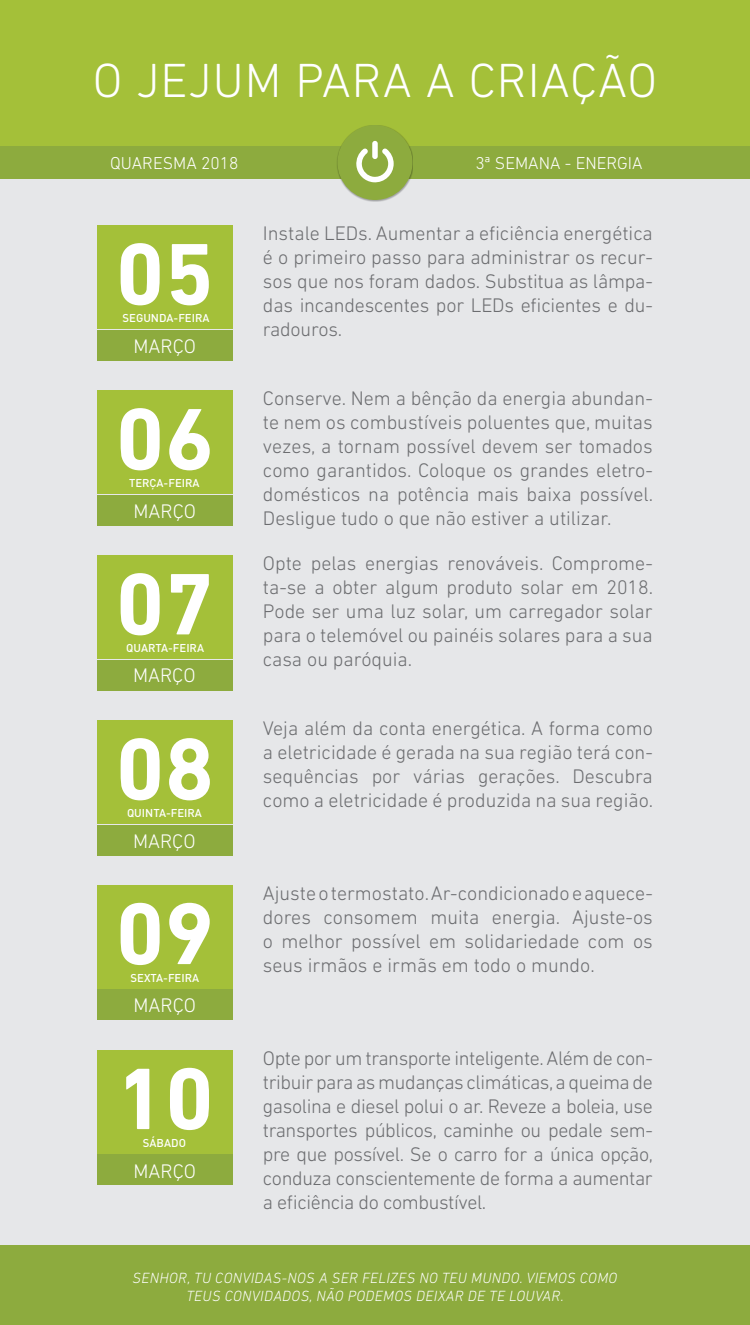
<style>
.page{position:relative;width:750px;height:1325px;background:#fff}
.page>*{position:absolute;margin:0;border:0;box-sizing:border-box;transform-origin:0 0}
.t1{font:700 88.75px "DIN Next LT Pro";color:#fff}
.t2{font:300 48.75px "DIN Next LT Pro";letter-spacing:.02em;color:#fff}
.t3{font:300 20px/24px "DIN Next LT Pro";color:#6c6d70;text-align:justify}
.t4{font:300 20px "DIN Next LT Pro";color:#fff}
.t5{font:300 17.5px "DIN Next LT Pro";color:#fff}
.t6{font:italic 300 15px/18px "DIN Next LT Pro";letter-spacing:.02em;color:#fff;text-align:center}
.t7{font:500 11.25px "DIN";color:#fff}
</style>
<div class="page">
<div style="left:0;top:114px;width:750px;height:1197px;background:#e6e7e9"></div>
<div style="left:0;top:0;width:750px;height:162px;background:#a4c039"></div>
<div style="left:0;top:146px;width:750px;height:33px;background:#8dab3e"></div>
<div style="left:0;top:1245px;width:750px;height:80px;background:#8dab3e"></div>
<div style="left:97px;top:225px;width:135px;height:104px;background:#a4c039"></div>
<div style="left:97px;top:390px;width:135px;height:104px;background:#a4c039"></div>
<div style="left:97px;top:555px;width:135px;height:104px;background:#a4c039"></div>
<div style="left:97px;top:720px;width:135px;height:104px;background:#a4c039"></div>
<div style="left:97px;top:885px;width:135px;height:103px;background:#a4c039"></div>
<div style="left:97px;top:1050px;width:135px;height:103px;background:#a4c039"></div>
<div style="left:97px;top:330px;width:135px;height:30px;background:#8dab3e"></div>
<div style="left:97px;top:495px;width:135px;height:30px;background:#8dab3e"></div>
<div style="left:97px;top:660px;width:135px;height:30px;background:#8dab3e"></div>
<div style="left:97px;top:825px;width:135px;height:30px;background:#8dab3e"></div>
<div style="left:97px;top:990px;width:135px;height:30px;background:#8dab3e"></div>
<div style="left:97px;top:1155px;width:135px;height:30px;background:#8dab3e"></div>
<div style="left:336px;top:125px;width:77px;height:77px;background:#000;opacity:.3"></div>
<div style="left:338px;top:125px;width:74px;height:75px;background:#8dab3e;border-radius:50%"></div>
<svg style="left:356px;top:141px;width:38px;height:42px"></svg>
<p class="t2" style="left:93px;top:52px;width:566px">O JEJUM PARA A CRIAÇÃO</p>
<p class="t5" style="left:110px;top:153px;width:130px">QUARESMA 2018</p>
<p class="t5" style="left:475px;top:153px;width:169px">3ª SEMANA - ENERGIA</p>
<p class="t1" style="left:115px;top:222px;width:100px">05</p>
<p class="t7" style="left:123px;top:311px;width:88px">SEGUNDA-FEIRA</p>
<p class="t4" style="left:134px;top:335px;width:64px">MARÇO</p>
<p class="t1" style="left:115px;top:387px;width:100px">06</p>
<p class="t7" style="left:129px;top:476px;width:72px">TERÇA-FEIRA</p>
<p class="t4" style="left:134px;top:500px;width:64px">MARÇO</p>
<p class="t1" style="left:115px;top:552px;width:100px">07</p>
<p class="t7" style="left:126px;top:641px;width:79px">QUARTA-FEIRA</p>
<p class="t4" style="left:133px;top:664px;width:64px">MARÇO</p>
<p class="t1" style="left:115px;top:717px;width:100px">08</p>
<p class="t7" style="left:127px;top:806px;width:76px">QUINTA-FEIRA</p>
<p class="t4" style="left:133px;top:829px;width:64px">MARÇO</p>
<p class="t1" style="left:115px;top:882px;width:100px">09</p>
<p class="t7" style="left:131px;top:971px;width:70px">SEXTA-FEIRA</p>
<p class="t4" style="left:134px;top:994px;width:64px">MARÇO</p>
<p class="t1" style="left:115px;top:1047px;width:100px">10</p>
<p class="t7" style="left:143px;top:1136px;width:45px">SÁBADO</p>
<p class="t4" style="left:134px;top:1160px;width:64px">MARÇO</p>
<p class="t3" style="left:263px;top:221px;width:391px">Instale LEDs. Aumentar a eficiência energética é o primeiro passo para administrar os recur&shy;sos que nos foram dados. Substitua as lâmpa&shy;das incandescentes por LEDs eficientes e du&shy;radouros.</p>
<p class="t3" style="left:263px;top:386px;width:392px">Conserve. Nem a bênção da energia abundan&shy;te nem os combustíveis poluentes que, muitas vezes, a tornam possível devem ser tomados como garantidos. Coloque os grandes eletro&shy;domésticos na potência mais baixa possível.<br>Desligue tudo o que não estiver a utilizar.</p>
<p class="t3" style="left:263px;top:551px;width:392px">Opte pelas energias renováveis. Comprome&shy;ta-se a obter algum produto solar em 2018.<br>Pode ser uma luz solar, um carregador solar para o telemóvel ou painéis solares para a sua casa ou paróquia.</p>
<p class="t3" style="left:263px;top:716px;width:392px">Veja além da conta energética. A forma como a eletricidade é gerada na sua região terá con&shy;sequências por várias gerações. Descubra como a eletricidade é produzida na sua região.</p>
<p class="t3" style="left:263px;top:881px;width:391px">Ajuste o termostato. Ar-condicionado e aquece&shy;dores consomem muita energia. Ajuste-os o melhor possível em solidariedade com os seus irmãos e irmãs em todo o mundo.</p>
<p class="t3" style="left:263px;top:1046px;width:392px">Opte por um transporte inteligente. Além de con&shy;tribuir para as mudanças climáticas, a queima de gasolina e diesel polui o ar. Reveze a boleia, use transportes públicos, caminhe ou pedale sem&shy;pre que possível. Se o carro for a única opção, conduza conscientemente de forma a aumentar a eficiência do combustível.</p>
<p class="t6" style="left:133px;top:1269px;width:486px">SENHOR, TU CONVIDAS-NOS A SER FELIZES NO TEU MUNDO. VIEMOS COMO<br>TEUS CONVIDADOS, NÃO PODEMOS DEIXAR DE TE LOUVAR.</p>
</div>
